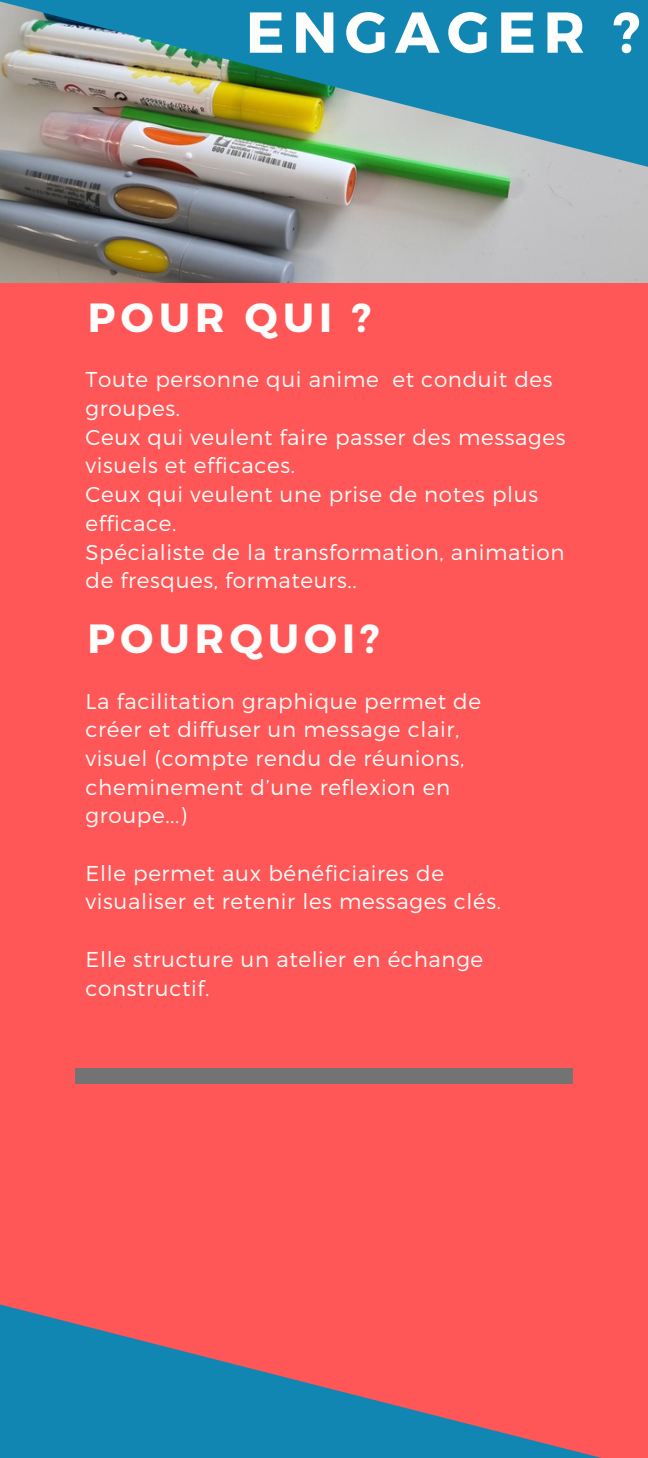
<style>
.page{position:relative;width:648px;height:1458px;background:#ff5757}
.page>*{position:absolute;margin:0;border:0;box-sizing:border-box;transform-origin:0 0}
.t1{font:700 57.6px "Montserrat";letter-spacing:.13em;color:#fdfdfc}
.t2{font:700 40.73px "Montserrat";letter-spacing:.13em;color:#fdfdfc}
.t3{font:300 21.6px/28.8px "Montserrat";letter-spacing:.03em;color:#fdfdfc}
</style>
<div class="page">
<img style="left:0;top:171px;width:648px;height:112px">
<img style="left:0;top:0;width:648px;height:171px">
<svg style="left:0;top:1304px;width:602px;height:154px"></svg>
<div style="left:75px;top:1069px;width:498px;height:15px;background:#737373"></div>
<p class="t1" style="left:246px;top:-5px;width:396px">ENGAGER ?</p>
<p class="t2" style="left:88px;top:291px;width:285px">POUR QUI ?</p>
<p class="t3" style="left:86px;top:364px;width:469px">Toute personne qui anime et conduit des groupes.</p>
<h2 class="t3" style="left:86px;top:422px;width:481px">Ceux qui veulent faire passer des messages visuels et efficaces.</h2>
<p class="t3" style="left:86px;top:479px;width:454px">Ceux qui veulent une prise de notes plus efficace.</p>
<p class="t3" style="left:86px;top:536px;width:481px">Spécialiste de la transformation, animation de fresques, formateurs..</p>
<p class="t2" style="left:88px;top:612px;width:294px">POURQUOI?</p>
<h1 class="t3" style="left:86px;top:685px;width:397px">La facilitation graphique permet de créer et diffuser un message clair, visuel (compte rendu de réunions, cheminement d’une reflexion en groupe...)</h1>
<h2 class="t3" style="left:86px;top:858px;width:417px">Elle permet aux bénéficiaires de visualiser et retenir les messages clés.</h2>
<p class="t3" style="left:86px;top:944px;width:399px">Elle structure un atelier en échange constructif.</p>
</div>
